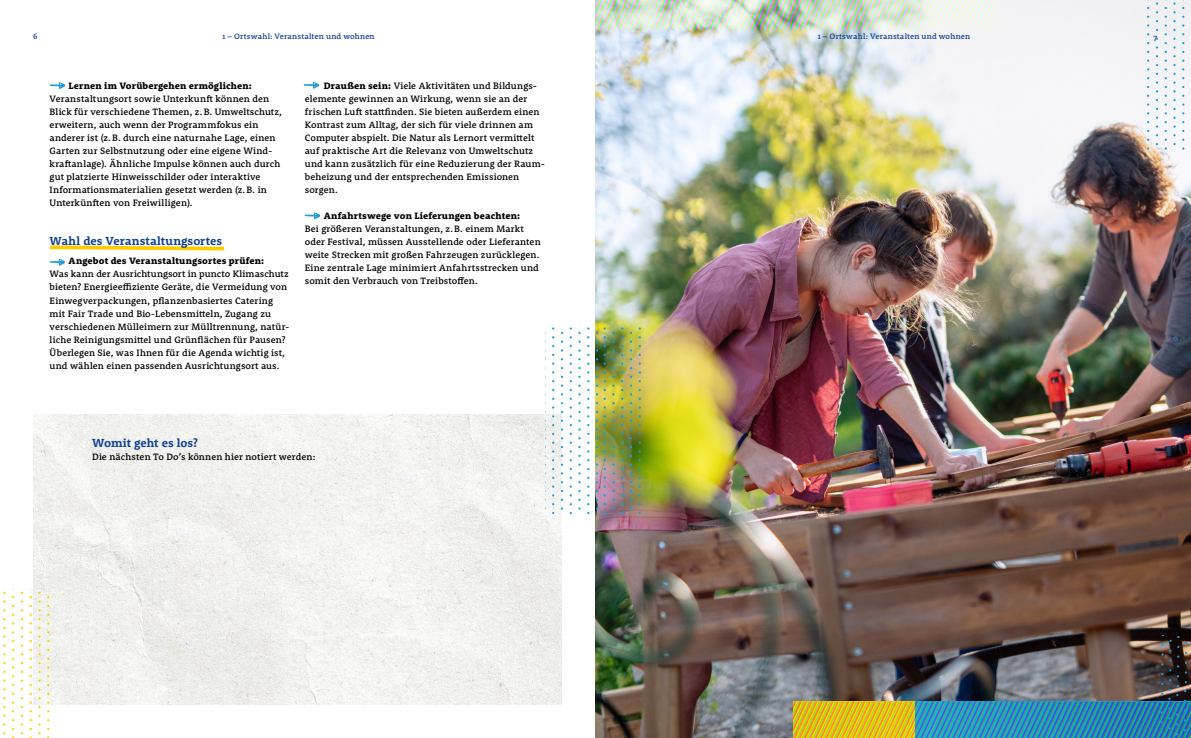
<style>
.page{position:relative;width:1191px;height:738px;background:#fff}
.page>*{position:absolute;margin:0;border:0;box-sizing:border-box;transform-origin:0 0}
.t1{font:700 12px "Rooney";letter-spacing:-.005em;color:#0f3f93}
.t2{font:500 9.5px/13px "Rooney";letter-spacing:.01em;color:#000}
.t3{font:800 9.5px "Rooney";letter-spacing:.01em;color:#000}
.t4{font:500 8px "Rooney";letter-spacing:.02em;color:#0f3f93}
.s1{font-weight:800}
</style>
<div class="page">
<img style="left:33px;top:414px;width:529px;height:290px">
<img style="left:595px;top:0;width:596px;height:737px">
<img style="left:793px;top:700px;width:398px;height:37px">
<img style="left:595px;top:0;width:401px;height:30px">
<img style="left:596px;top:327px;width:10px;height:186px">
<svg style="left:50px;top:245px;width:174px;height:5px"></svg>
<img style="left:1160px;top:635px;width:27px;height:102px">
<svg style="left:305px;top:212px;width:15px;height:7px"></svg>
<svg style="left:304px;top:82px;width:15px;height:7px"></svg>
<svg style="left:50px;top:82px;width:15px;height:7px"></svg>
<svg style="left:50px;top:259px;width:15px;height:7px"></svg>
<p class="t4" style="left:222px;top:31px;width:154px">1 – Ortswahl: Veranstalten und wohnen</p>
<p class="t4" style="left:818px;top:31px;width:154px">1 – Ortswahl: Veranstalten und wohnen</p>
<p class="t4" style="left:33px;top:31px;width:6px">6</p>
<p class="t4" style="left:1153px;top:31px;width:5px">7</p>
<p class="t3" style="left:69px;top:79px;width:185px">Lernen im Vorübergehen ermöglichen:</p>
<p class="t2" style="left:50px;top:92px;width:234px">Veranstaltungsort sowie Unterkunft können den Blick für verschiedene Themen, z.B. Umweltschutz, erweitern, auch wenn der Programmfokus ein anderer ist (z.B. durch eine naturnahe Lage, einen Garten zur Selbstnutzung oder eine eigene Wind&shy;kraftanlage). Ähnliche Impulse können auch durch gut platzierte Hinweisschilder oder interaktive Informationsmaterialien gesetzt werden (z.B. in Unterkünften von Freiwilligen).</p>
<p class="t1" style="left:50px;top:233px;width:174px">Wahl des Veranstaltungsortes</p>
<p class="t3" style="left:69px;top:255px;width:197px">Angebot des Veranstaltungsortes prüfen:</p>
<p class="t2" style="left:50px;top:267px;width:241px">Was kann der Ausrichtungsort in puncto Klimaschutz bieten? Energieeffiziente Geräte, die Vermeidung von Einwegverpackungen, pflanzenbasiertes Catering mit Fair Trade und Bio-Lebensmitteln, Zugang zu verschiedenen Mülleimern zur Mülltrennung, natür&shy;liche Reinigungsmittel und Grünflächen für Pausen?<br>Überlegen Sie, was Ihnen für die Agenda wichtig ist, und wählen einen passenden Ausrichtungsort aus.</p>
<p class="t2" style="left:305px;top:79px;width:242px;text-indent:19px"><span class="s1">Draußen sein:</span> Viele Aktivitäten und Bildungs&shy;elemente gewinnen an Wirkung, wenn sie an der frischen Luft stattfinden. Sie bieten außerdem einen Kontrast zum Alltag, der sich für viele drinnen am Computer abspielt. Die Natur als Lernort vermittelt auf praktische Art die Relevanz von Umweltschutz und kann zusätzlich für eine Reduzierung der Raum&shy;beheizung und der entsprechenden Emissionen sorgen.</p>
<p class="t3" style="left:324px;top:209px;width:198px">Anfahrtswege von Lieferungen beachten:</p>
<p class="t2" style="left:305px;top:221px;width:237px">Bei größeren Veranstaltungen, z.B. einem Markt oder Festival, müssen Ausstellende oder Lieferanten weite Strecken mit großen Fahrzeugen zurücklegen.<br>Eine zentrale Lage minimiert Anfahrtsstrecken und somit den Verbrauch von Treibstoffen.</p>
<p class="t1" style="left:92px;top:434px;width:107px">Womit geht es los?</p>
<p class="t2" style="left:92px;top:449px;width:225px">Die nächsten To Do’s können hier notiert werden:</p>
</div>
